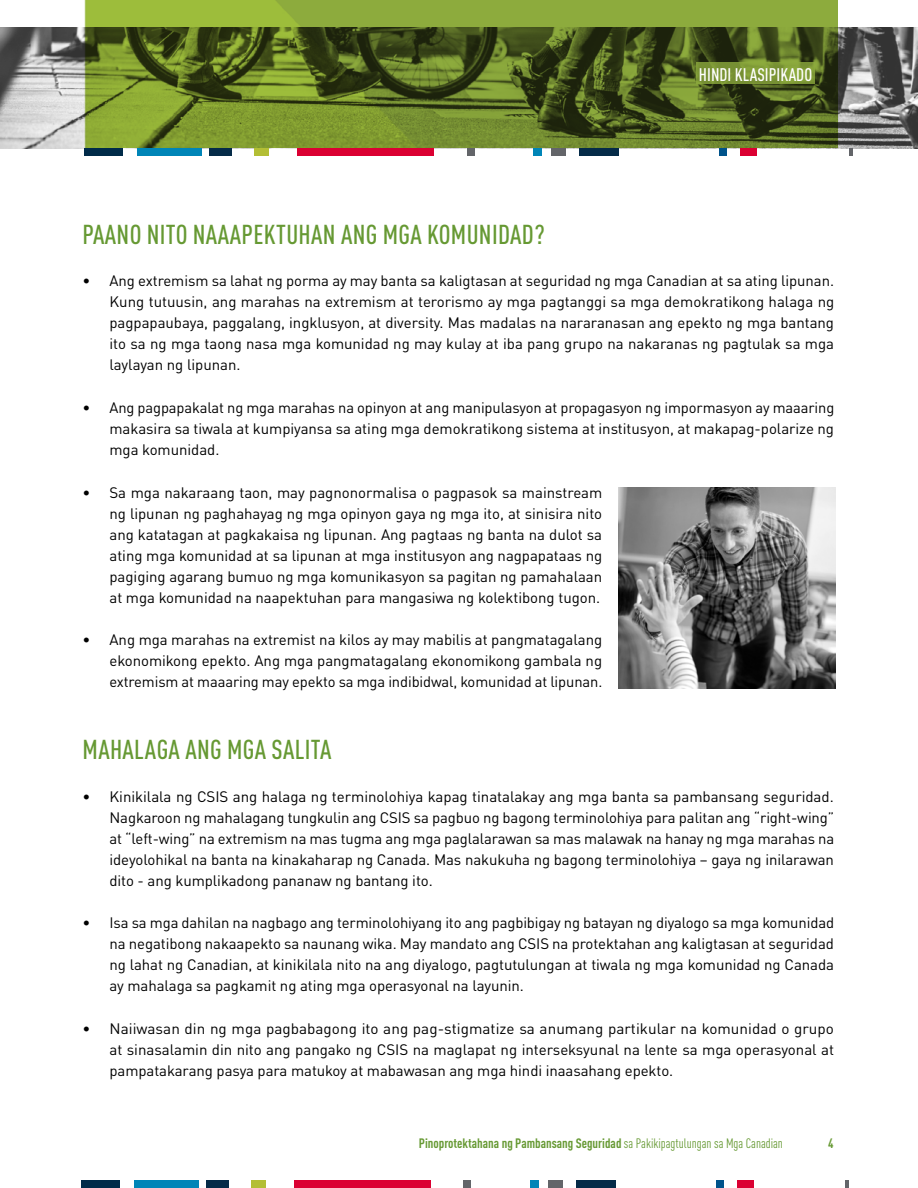
<style>
.page{position:relative;width:918px;height:1188px;background:#fff}
.page>*{position:absolute;margin:0;border:0;box-sizing:border-box;transform-origin:0 0}
.t1{font:500 condensed 27px "DINOT";letter-spacing:.01em;color:#693}
.t2{font:500 condensed 18px "DINOT";color:#fff}
.t3{font:15px/21px "DINOT";letter-spacing:-.005em;color:#000;text-align:justify}
.t4{font:700 condensed 13.5px "DINOT";color:#693}
.s1{font-weight:400}
</style>
<div class="page">
<img style="left:0;top:27px;width:918px;height:122px">
<img style="left:84px;top:0;width:753px;height:148px">
<img style="left:618px;top:487px;width:218px;height:201px">
<div style="left:84px;top:148px;width:38px;height:8px;background:#002b49"></div>
<div style="left:137px;top:148px;width:64px;height:8px;background:#0085b7"></div>
<div style="left:210px;top:148px;width:22px;height:8px;background:#052b48"></div>
<div style="left:255px;top:148px;width:14px;height:8px;background:#b3be35"></div>
<div style="left:297px;top:148px;width:136px;height:8px;background:#db0032"></div>
<div style="left:551px;top:148px;width:15px;height:8px;background:#636569"></div>
<div style="left:580px;top:148px;width:39px;height:8px;background:#052b48"></div>
<div style="left:533px;top:148px;width:9px;height:8px;background:#0085b7"></div>
<div style="left:740px;top:148px;width:17px;height:8px;background:#db0032"></div>
<div style="left:467px;top:148px;width:7px;height:8px;background:#636569"></div>
<div style="left:720px;top:148px;width:7px;height:8px;background:#00538b"></div>
<svg style="left:849px;top:148px;width:3px;height:8px"></svg>
<div style="left:81px;top:1180px;width:38px;height:8px;background:#002b49"></div>
<div style="left:134px;top:1180px;width:64px;height:8px;background:#0085b7"></div>
<div style="left:207px;top:1180px;width:22px;height:8px;background:#052b48"></div>
<div style="left:251px;top:1180px;width:15px;height:8px;background:#b3be35"></div>
<div style="left:294px;top:1180px;width:136px;height:8px;background:#db0032"></div>
<div style="left:548px;top:1180px;width:15px;height:8px;background:#636569"></div>
<div style="left:576px;top:1180px;width:39px;height:8px;background:#052b48"></div>
<div style="left:530px;top:1180px;width:9px;height:8px;background:#0085b7"></div>
<div style="left:737px;top:1180px;width:17px;height:8px;background:#db0032"></div>
<div style="left:464px;top:1180px;width:7px;height:8px;background:#636569"></div>
<div style="left:717px;top:1180px;width:7px;height:8px;background:#00538b"></div>
<svg style="left:846px;top:1180px;width:3px;height:8px"></svg>
<div style="left:696px;top:63px;width:119px;height:21px;background:linear-gradient(to right,#768f33,#84a039)"></div>
<p class="t2" style="left:699px;top:61px;width:115px">HINDI KLASIPIKADO</p>
<h1 class="t1" style="left:83px;top:215px;width:464px">PAANO NITO NAAAPEKTUHAN ANG MGA KOMUNIDAD?</h1>
<p class="t3" style="left:110px;top:270px;width:726px;text-indent:-27px">• Ang extremism sa lahat ng porma ay may banta sa kaligtasan at seguridad ng mga Canadian at sa ating lipunan.<br>Kung tutuusin, ang marahas na extremism at terorismo ay mga pagtanggi sa mga demokratikong halaga ng pagpapaubaya, paggalang, ingklusyon, at diversity. Mas madalas na nararanasan ang epekto ng mga bantang ito sa ng mga taong nasa mga komunidad ng may kulay at iba pang grupo na nakaranas ng pagtulak sa mga laylayan ng lipunan.</p>
<p class="t3" style="left:110px;top:397px;width:726px;text-indent:-27px">• Ang pagpapakalat ng mga marahas na opinyon at ang manipulasyon at propagasyon ng impormasyon ay maaaring makasira sa tiwala at kumpiyansa sa ating mga demokratikong sistema at institusyon, at makapag-polarize ng mga komunidad.</p>
<p class="t3" style="left:110px;top:481px;width:494px;text-indent:-27px">• Sa mga nakaraang taon, may pagnonormalisa o pagpasok sa mainstream ng lipunan ng paghahayag ng mga opinyon gaya ng mga ito, at sinisira nito ang katatagan at pagkakaisa ng lipunan. Ang pagtaas ng banta na dulot sa ating mga komunidad at sa lipunan at mga institusyon ang nagpapataas ng pagiging agarang bumuo ng mga komunikasyon sa pagitan ng pamahalaan at mga komunidad na naapektuhan para mangasiwa ng kolektibong tugon.</p>
<p class="t3" style="left:110px;top:629px;width:494px;text-indent:-27px">• Ang mga marahas na extremist na kilos ay may mabilis at pangmatagalang ekonomikong epekto. Ang mga pangmatagalang ekonomikong gambala ng extremism at maaaring may epekto sa mga indibidwal, komunidad at lipunan.</p>
<h1 class="t1" style="left:83px;top:730px;width:250px">MAHALAGA ANG MGA SALITA</h1>
<p class="t3" style="left:110px;top:786px;width:726px;text-indent:-27px">• Kinikilala ng CSIS ang halaga ng terminolohiya kapag tinatalakay ang mga banta sa pambansang seguridad.<br>Nagkaroon ng mahalagang tungkulin ang CSIS sa pagbuo ng bagong terminolohiya para palitan ang “right-wing” at “left-wing” na extremism na mas tugma ang mga paglalarawan sa mas malawak na hanay ng mga marahas na ideyolohikal na banta na kinakaharap ng Canada. Mas nakukuha ng bagong terminolohiya – gaya ng inilarawan dito - ang kumplikadong pananaw ng bantang ito.</p>
<p class="t3" style="left:110px;top:912px;width:726px;text-indent:-27px">• Isa sa mga dahilan na nagbago ang terminolohiyang ito ang pagbibigay ng batayan ng diyalogo sa mga komunidad na negatibong nakaapekto sa naunang wika. May mandato ang CSIS na protektahan ang kaligtasan at seguridad ng lahat ng Canadian, at kinikilala nito na ang diyalogo, pagtutulungan at tiwala ng mga komunidad ng Canada ay mahalaga sa pagkamit ng ating mga operasyonal na layunin.</p>
<p class="t3" style="left:110px;top:1018px;width:726px;text-indent:-27px">• Naiiwasan din ng mga pagbabagong ito ang pag-stigmatize sa anumang partikular na komunidad o grupo at sinasalamin din nito ang pangako ng CSIS na maglapat ng interseksyunal na lente sa mga operasyonal at pampatakarang pasya para matukoy at mabawasan ang mga hindi inaasahang epekto.</p>
<p class="t4" style="left:419px;top:1133px;width:366px">Pinoprotektahana ng Pambansang Seguridad <span class="s1">sa Pakikipagtulungan sa Mga Canadian</span></p>
<p class="t4" style="left:828px;top:1133px;width:7px">4</p>
</div>
